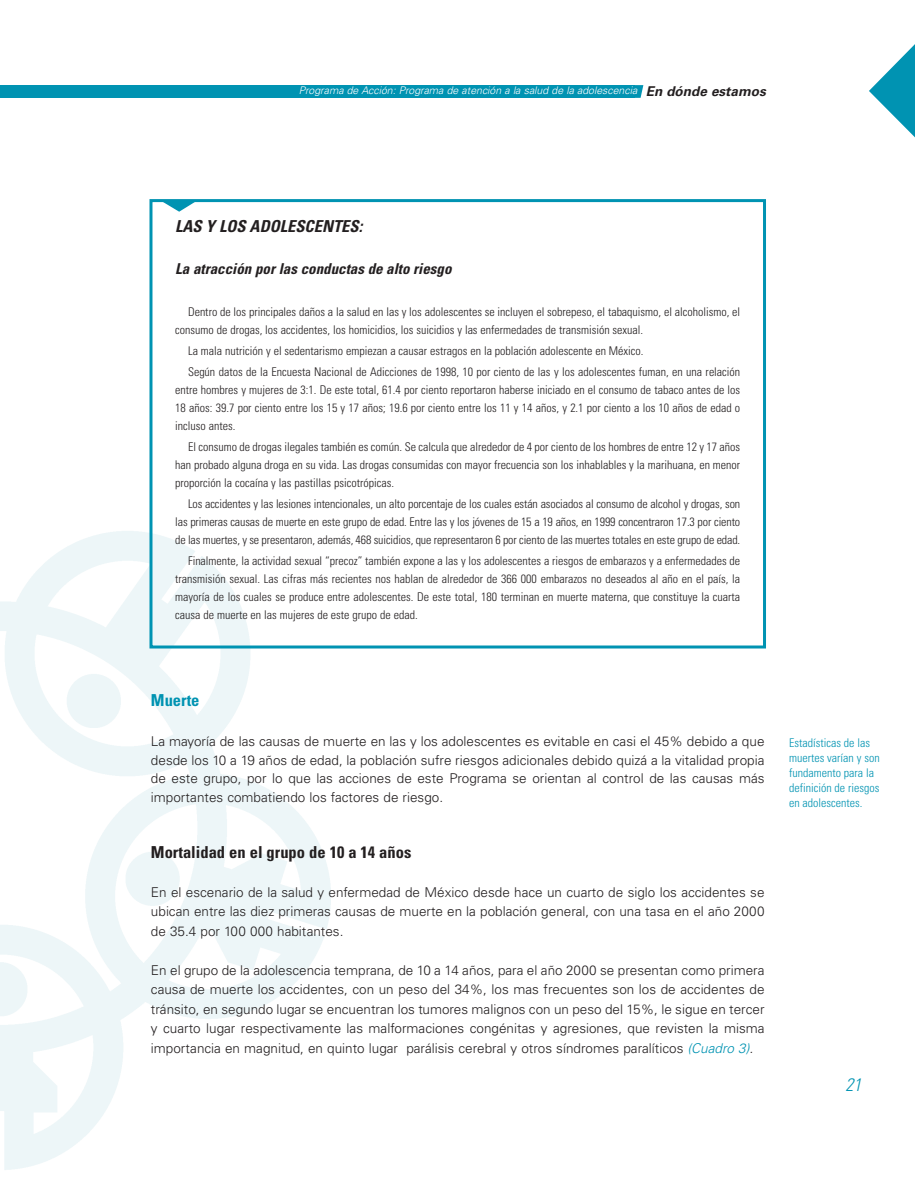
<style>
.page{position:relative;width:918px;height:1188px;background:#fff}
.page>*{position:absolute;margin:0;border:0;box-sizing:border-box;transform-origin:0 0}
.t1{font:italic 300 condensed 18px "Univers";color:#0093b2}
.t2{font:700 condensed 16.5px "Univers";color:#231f20}
.t3{font:italic 700 condensed 16.5px "Univers";color:#231f20}
.t4{font:700 condensed 16.5px "Univers";color:#0093b2}
.t5{font:italic 700 condensed 15px "Univers";color:#231f20}
.t6{font:300 13.5px/19.5px "Univers";color:#231f20;text-align:justify}
.t7{font:300 condensed 12px/18px "Univers";color:#231f20;text-align:justify}
.t8{font:300 condensed 12px/15px "Univers";color:#0093b2}
.t9{font:italic 300 10.5px "Univers";color:#fff}
.s1{font-weight:700;font-size:13.5px;color:#231f20}
.s2{font-style:italic;color:#0093b2}
.s3{font-style:italic}
</style>
<div class="page">
<svg style="left:869px;top:44px;width:46px;height:94px"></svg>
<div style="left:1px;top:85px;width:634px;height:13px;background:#0093b2"></div>
<svg style="left:635px;top:85px;width:8px;height:13px"></svg>
<div style="left:149px;top:199px;width:617px;height:450px;border:3px solid #0093b2"></div>
<svg style="left:160px;top:200px;width:37px;height:12px"></svg>
<p class="t9" style="left:299px;top:87px;width:468px">Programa de Acción: Programa de atención a la salud de la adolescencia <span class="s1">En dónde estamos</span></p>
<h2 class="t3" style="left:175px;top:220px;width:189px">LAS Y LOS ADOLESCENTES:</h2>
<p class="t5" style="left:175px;top:263px;width:278px">La atracción por las conductas de alto riesgo</p>
<p class="t7" style="left:175px;top:304px;width:567px;text-indent:13px">Dentro de los principales daños a la salud en las y los adolescentes se incluyen el sobrepeso, el tabaquismo, el alcoholismo, el consumo de drogas, los accidentes, los homicidios, los suicidios y las enfermedades de transmisión sexual.</p>
<p class="t7" style="left:188px;top:341px;width:554px;line-height:21px">La mala nutrición y el sedentarismo empiezan a causar estragos en la población adolescente en México.<br>Según datos de la Encuesta Nacional de Adicciones de 1998, 10 por ciento de las y los adolescentes fuman, en una relación</p>
<p class="t7" style="left:175px;top:382px;width:567px">entre hombres y mujeres de 3:1. De este total, 61.4 por ciento reportaron haberse iniciado en el consumo de tabaco antes de los 18 años: 39.7 por ciento entre los 15 y 17 años; 19.6 por ciento entre los 11 y 14 años, y 2.1 por ciento a los 10 años de edad o incluso antes.</p>
<p class="t7" style="left:175px;top:439px;width:567px;text-indent:13px">El consumo de drogas ilegales también es común. Se calcula que alrededor de 4 por ciento de los hombres de entre 12 y 17 años han probado alguna droga en su vida. Las drogas consumidas con mayor frecuencia son los inhablables y la marihuana, en menor proporción la cocaína y las pastillas psicotrópicas.</p>
<p class="t7" style="left:175px;top:496px;width:567px;text-indent:13px">Los accidentes y las lesiones intencionales, un alto porcentaje de los cuales están asociados al consumo de alcohol y drogas, son las primeras causas de muerte en este grupo de edad. Entre las y los jóvenes de 15 a 19 años, en 1999 concentraron 17.3 por ciento de las muertes, y se presentaron, además, 468 suicidios, que representaron 6 por ciento de las muertes totales en este grupo de edad.</p>
<p class="t7" style="left:175px;top:553px;width:567px;text-indent:13px">Finalmente, la actividad sexual “precoz” también expone a las y los adolescentes a riesgos de embarazos y a enfermedades de transmisión sexual. Las cifras más recientes nos hablan de alrededor de 366 000 embarazos no deseados al año en el país, la mayoría de los cuales se produce entre adolescentes. De este total, 180 terminan en muerte materna, que constituye la cuarta causa de muerte en las mujeres de este grupo de edad.</p>
<h2 class="t4" style="left:151px;top:694px;width:50px">Muerte</h2>
<p class="t6" style="left:151px;top:733px;width:615px;line-height:18.8px">La mayoría de las causas de muerte en las y los adolescentes es evitable en casi el 45% debido a que desde los 10 a 19 años de edad, la población sufre riesgos adicionales debido quizá a la vitalidad propia de este grupo, por lo que las acciones de este Programa se orientan al control de las causas más importantes combatiendo los factores de riesgo.</p>
<h2 class="t2" style="left:151px;top:846px;width:262px">Mortalidad en el grupo de 10 a 14 años</h2>
<p class="t6" style="left:151px;top:883px;width:615px">En el escenario de la salud y enfermedad de México desde hace un cuarto de siglo los accidentes se ubican entre las diez primeras causas de muerte en la población general, con una tasa en el año 2000 de 35.4 por 100 000 habitantes.</p>
<p class="t6" style="left:151px;top:961px;width:615px">En el grupo de la adolescencia temprana, de 10 a 14 años, para el año 2000 se presentan como primera causa de muerte los accidentes, con un peso del 34%, los mas frecuentes son los de accidentes de tránsito, en segundo lugar se encuentran los tumores malignos con un peso del 15%, le sigue en tercer y cuarto lugar respectivamente las malformaciones congénitas y agresiones, que revisten la misma importancia en magnitud, en quinto lugar parálisis cerebral y otros síndromes paralíticos <span class="s2">(Cuadro 3)</span><span class="s3">.</span></p>
<p class="t8" style="left:789px;top:736px;width:92px">Estadísticas de las muertes varían y son fundamento para la definición de riesgos en adolescentes.</p>
<h1 class="t1" style="left:845px;top:1078px;width:17px">21</h1>
</div>
